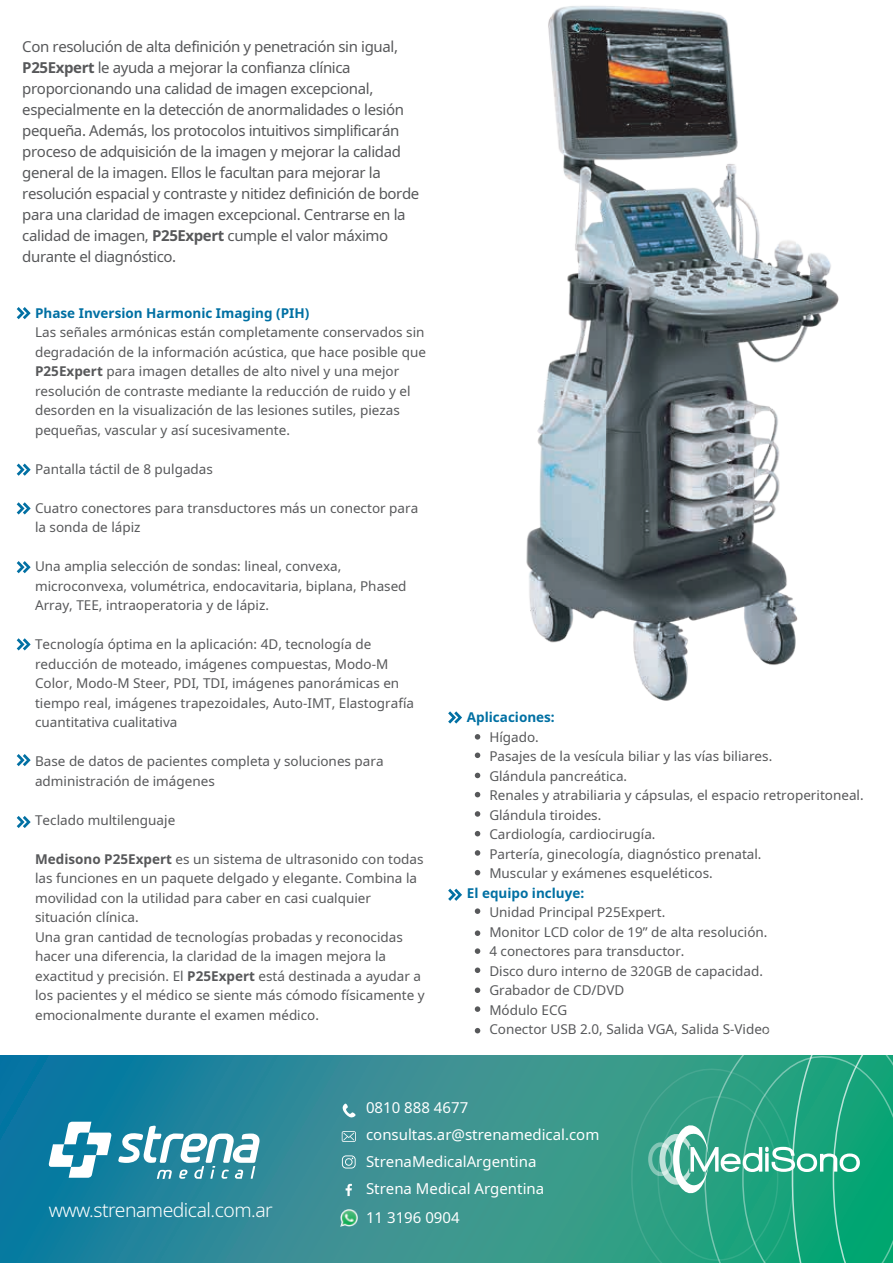
<style>
.page{position:relative;width:893px;height:1263px;background:#fff}
.page>*{position:absolute;margin:0;border:0;box-sizing:border-box;transform-origin:0 0}
.t1{font:300 19.35px "Noto Sans";letter-spacing:-.025em;color:#fff}
.t2{font:15px/21px "Noto Sans";letter-spacing:-.025em;color:#57585a}
.t3{font:15px/27px "Noto Sans";color:#fff}
.t4{font:13.5px/19.5px "Noto Sans";color:#57585a}
.t5{font:700 13.5px "Noto Sans";color:#0170a3}
.s1{font-weight:700}
</style>
<div class="page">
<svg style="left:0;top:1056px;width:631px;height:207px;background:#2d8c95"></svg>
<svg style="left:48px;top:1122px;width:64px;height:56px"></svg>
<svg style="left:118px;top:1125px;width:142px;height:54px"></svg>
<img style="left:340px;top:1209px;width:17px;height:17px">
<svg style="left:346px;top:1184px;width:6px;height:12px"></svg>
<svg style="left:342px;top:1155px;width:14px;height:13px"></svg>
<svg style="left:342px;top:1131px;width:14px;height:11px"></svg>
<svg style="left:343px;top:1103px;width:13px;height:14px"></svg>
<svg style="left:631px;top:1055px;width:262px;height:208px;background:#2ca785"></svg>
<svg style="left:17px;top:307px;width:14px;height:12px"></svg>
<svg style="left:17px;top:463px;width:14px;height:13px"></svg>
<svg style="left:17px;top:502px;width:14px;height:12px"></svg>
<svg style="left:17px;top:561px;width:14px;height:12px"></svg>
<svg style="left:17px;top:638px;width:14px;height:12px"></svg>
<svg style="left:17px;top:754px;width:14px;height:12px"></svg>
<svg style="left:17px;top:816px;width:14px;height:12px"></svg>
<svg style="left:448px;top:889px;width:14px;height:12px"></svg>
<svg style="left:475px;top:752px;width:5px;height:6px"></svg>
<svg style="left:475px;top:773px;width:5px;height:5px"></svg>
<svg style="left:475px;top:811px;width:5px;height:6px"></svg>
<svg style="left:475px;top:850px;width:5px;height:6px"></svg>
<svg style="left:475px;top:908px;width:5px;height:6px"></svg>
<svg style="left:475px;top:948px;width:5px;height:6px"></svg>
<svg style="left:475px;top:792px;width:5px;height:5px"></svg>
<svg style="left:475px;top:831px;width:5px;height:5px"></svg>
<svg style="left:475px;top:870px;width:5px;height:5px"></svg>
<svg style="left:475px;top:930px;width:5px;height:6px"></svg>
<svg style="left:475px;top:987px;width:5px;height:6px"></svg>
<svg style="left:475px;top:1028px;width:5px;height:5px"></svg>
<svg style="left:475px;top:967px;width:5px;height:6px"></svg>
<svg style="left:475px;top:1006px;width:5px;height:6px"></svg>
<img style="left:448px;top:6px;width:391px;height:734px">
<p class="t2" style="left:22px;top:37px;width:399px">Con resolución de alta definición y penetración sin igual, <span class="s1">P25Expert</span> le ayuda a mejorar la confianza clínica proporcionando una calidad de imagen excepcional, especialmente en la detección de anormalidades o lesión pequeña. Además, los protocolos intuitivos simplificarán proceso de adquisición de la imagen y mejorar la calidad general de la imagen. Ellos le facultan para mejorar la resolución espacial y contraste y nitidez definición de borde para una claridad de imagen excepcional. Centrarse en la calidad de imagen, <span class="s1">P25Expert</span> cumple el valor máximo durante el diagnóstico.</p>
<p class="t5" style="left:35px;top:303px;width:276px">Phase Inversion Harmonic Imaging (PIH)</p>
<p class="t4" style="left:35px;top:323px;width:392px">Las señales armónicas están completamente conservados sin degradación de la información acústica, que hace posible que <span class="s1">P25Expert</span> para imagen detalles de alto nivel y una mejor resolución de contraste mediante la reducción de ruido y el desorden en la visualización de las lesiones sutiles, piezas pequeñas, vascular y así sucesivamente.</p>
<p class="t4" style="left:35px;top:459px;width:179px">Pantalla táctil de 8 pulgadas</p>
<p class="t4" style="left:35px;top:498px;width:385px">Cuatro conectores para transductores más un conector para la sonda de lápiz</p>
<p class="t4" style="left:35px;top:557px;width:373px">Una amplia selección de sondas: lineal, convexa, microconvexa, volumétrica, endocavitaria, biplana, Phased<br>Array, TEE, intraoperatoria y de lápiz.</p>
<p class="t4" style="left:35px;top:635px;width:381px">Tecnología óptima en la aplicación: 4D, tecnología de reducción de moteado, imágenes compuestas, Modo-M Color, Modo-M Steer, PDI, TDI, imágenes panorámicas en tiempo real, imágenes trapezoidales, Auto-IMT, Elastografía cuantitativa cualitativa</p>
<p class="t4" style="left:35px;top:752px;width:350px">Base de datos de pacientes completa y soluciones para administración de imágenes</p>
<p class="t4" style="left:35px;top:810px;width:142px">Teclado multilenguaje</p>
<p class="t4" style="left:35px;top:849px;width:391px"><span class="s1">Medisono P25Expert</span> es un sistema de ultrasonido con todas las funciones en un paquete delgado y elegante. Combina la movilidad con la utilidad para caber en casi cualquier situación clínica.<br>Una gran cantidad de tecnologías probadas y reconocidas hacer una diferencia, la claridad de la imagen mejora la exactitud y precisión. El <span class="s1">P25Expert</span> está destinada a ayudar a los pacientes y el médico se siente más cómodo físicamente y emocionalmente durante el examen médico.</p>
<p class="t5" style="left:467px;top:708px;width:90px">Aplicaciones:</p>
<p class="t4" style="left:489px;top:727px;width:376px">Hígado.<br>Pasajes de la vesícula biliar y las vías biliares.<br>Glándula pancreática.<br>Renales y atrabiliaria y cápsulas, el espacio retroperitoneal.<br>Glándula tiroides.<br>Cardiología, cardiocirugía.<br>Partería, ginecología, diagnóstico prenatal.<br>Muscular y exámenes esqueléticos.</p>
<p class="t5" style="left:467px;top:883px;width:119px">El equipo incluye:</p>
<p class="t4" style="left:489px;top:903px;width:282px">Unidad Principal P25Expert.<br>Monitor LCD color de 19” de alta resolución.<br>4 conectores para transductor.<br>Disco duro interno de 320GB de capacidad.<br>Grabador de CD/DVD<br>Módulo ECG<br>Conector USB 2.0, Salida VGA, Salida S-Video</p>
<h1 class="t1" style="left:49px;top:1197px;width:226px">www.strenamedical.com.ar</h1>
<p class="t3" style="left:366px;top:1094px;width:235px">0810 888 4677 consultas.ar@strenamedical.com<br>StrenaMedicalArgentina<br>Strena Medical Argentina</p>
<p class="t3" style="left:366px;top:1205px;width:95px">11 3196 0904</p>
</div>
